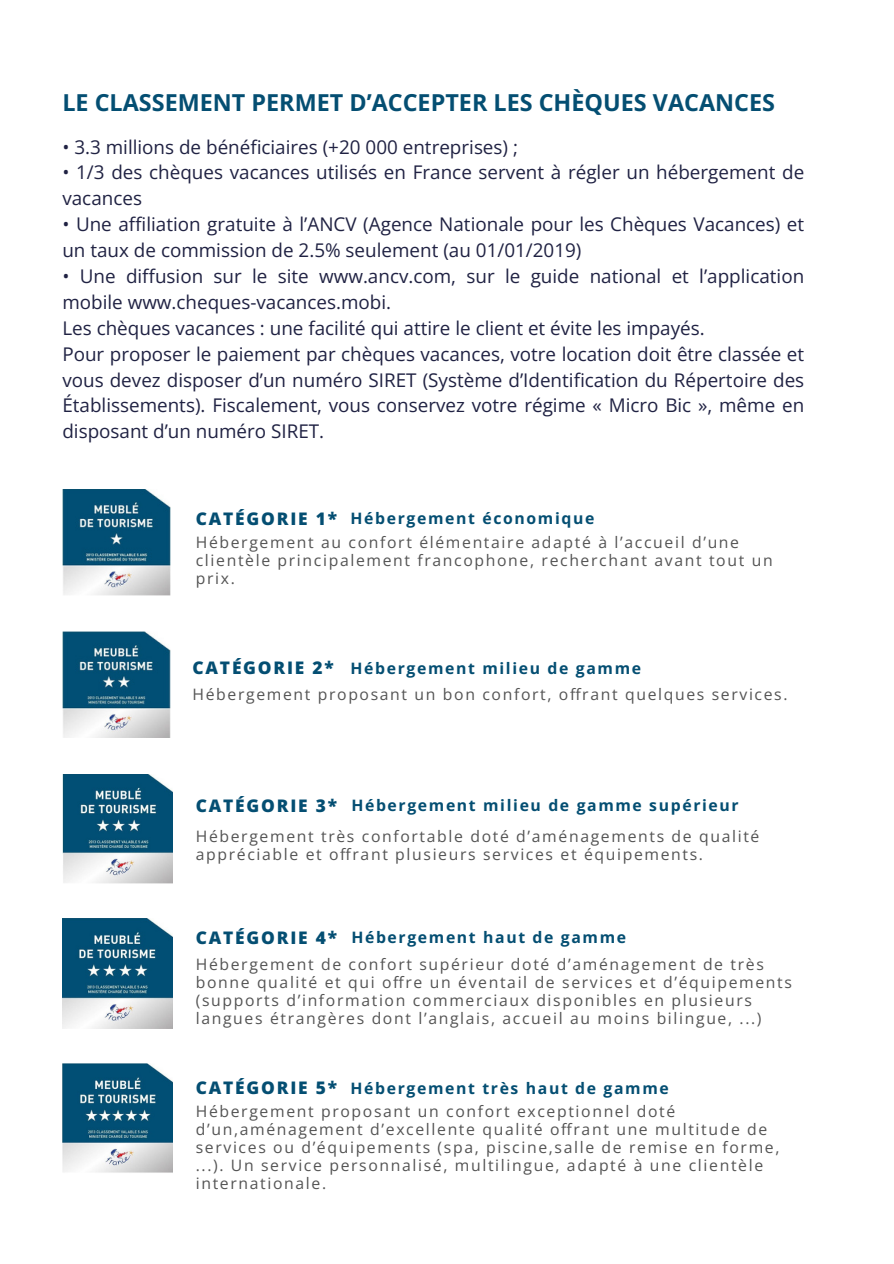
<style>
.page{position:relative;width:894px;height:1264px;background:#fff}
.page>*{position:absolute;margin:0;border:0;box-sizing:border-box;transform-origin:0 0}
.t1{font:700 23.4px "Open Sans";color:#044e72}
.t2{font:18.9px/25.8px "Open Sans";color:#202243}
.t3{font:800 17.4px "Open Sans";letter-spacing:.105em;color:#044e72}
.t4{font:15.75px/18px "Open Sans";letter-spacing:.105em;color:#545454}
.t5{font:700 15.75px "Open Sans";letter-spacing:.105em;color:#044e72}
</style>
<div class="page">
<img style="left:62px;top:489px;width:108px;height:106px">
<img style="left:62px;top:631px;width:108px;height:106px">
<img style="left:62px;top:774px;width:111px;height:109px">
<img style="left:62px;top:918px;width:111px;height:110px">
<img style="left:62px;top:1063px;width:111px;height:110px">
<h3 class="t1" style="left:62px;top:86px;width:713px">LE CLASSEMENT PERMET D’ACCEPTER LES CHÈQUES VACANCES</h3>
<h1 class="t2" style="left:62px;top:133px;width:457px">• 3.3 millions de bénéficiaires (+20 000 entreprises) ;</h1>
<h1 class="t2" style="left:62px;top:159px;width:743px">• 1/3 des chèques vacances utilisés en France servent à régler un hébergement de vacances</h1>
<h1 class="t2" style="left:62px;top:211px;width:743px">• Une affiliation gratuite à l’ANCV (Agence Nationale pour les Chèques Vacances) et un taux de commission de 2.5% seulement (au 01/01/2019)</h1>
<h1 class="t2" style="left:62px;top:263px;width:743px">• Une diffusion sur le site www.ancv.com, sur le guide national et l’application mobile www.cheques-vacances.mobi.<br>Les chèques vacances : une facilité qui attire le client et évite les impayés.<br>Pour proposer le paiement par chèques vacances, votre location doit être classée et vous devez disposer d’un numéro SIRET (Système d’Identification du Répertoire des Établissements). Fiscalement, vous conservez votre régime « Micro Bic », même en disposant d’un numéro SIRET.</h1>
<p class="t3" style="left:196px;top:506px;width:143px">CATÉGORIE 1*</p>
<h2 class="t5" style="left:350px;top:507px;width:245px">Hébergement économique</h2>
<p class="t4" style="left:196px;top:533px;width:578px">Hébergement au confort élémentaire adapté à l’accueil d’une clientèle principalement francophone, recherchant avant tout un prix.</p>
<p class="t3" style="left:192px;top:655px;width:143px">CATÉGORIE 2*</p>
<h2 class="t5" style="left:350px;top:656px;width:292px">Hébergement milieu de gamme</h2>
<h4 class="t4" style="left:192px;top:685px;width:596px">Hébergement proposant un bon confort, offrant quelques services.</h4>
<p class="t3" style="left:196px;top:793px;width:143px">CATÉGORIE 3*</p>
<p class="t5" style="left:351px;top:794px;width:389px">Hébergement milieu de gamme supérieur</p>
<h4 class="t4" style="left:196px;top:826px;width:565px">Hébergement très confortable doté d’aménagements de qualité appréciable et offrant plusieurs services et équipements.</h4>
<p class="t3" style="left:196px;top:925px;width:143px">CATÉGORIE 4*</p>
<h2 class="t5" style="left:351px;top:926px;width:276px">Hébergement haut de gamme</h2>
<p class="t4" style="left:196px;top:954px;width:597px">Hébergement de confort supérieur doté d’aménagement de très bonne qualité et qui offre un éventail de services et d’équipements (supports d’information commerciaux disponibles en plusieurs langues étrangères dont l’anglais, accueil au moins bilingue, ...)</p>
<p class="t3" style="left:196px;top:1075px;width:143px">CATÉGORIE 5*</p>
<h2 class="t5" style="left:350px;top:1076px;width:319px">Hébergement très haut de gamme</h2>
<h4 class="t4" style="left:196px;top:1102px;width:585px">Hébergement proposant un confort exceptionnel doté d’un,aménagement d’excellente qualité offrant une multitude de services ou d’équipements (spa, piscine,salle de remise en forme, ...). Un service personnalisé, multilingue, adapté à une clientèle internationale.</h4>
</div>
